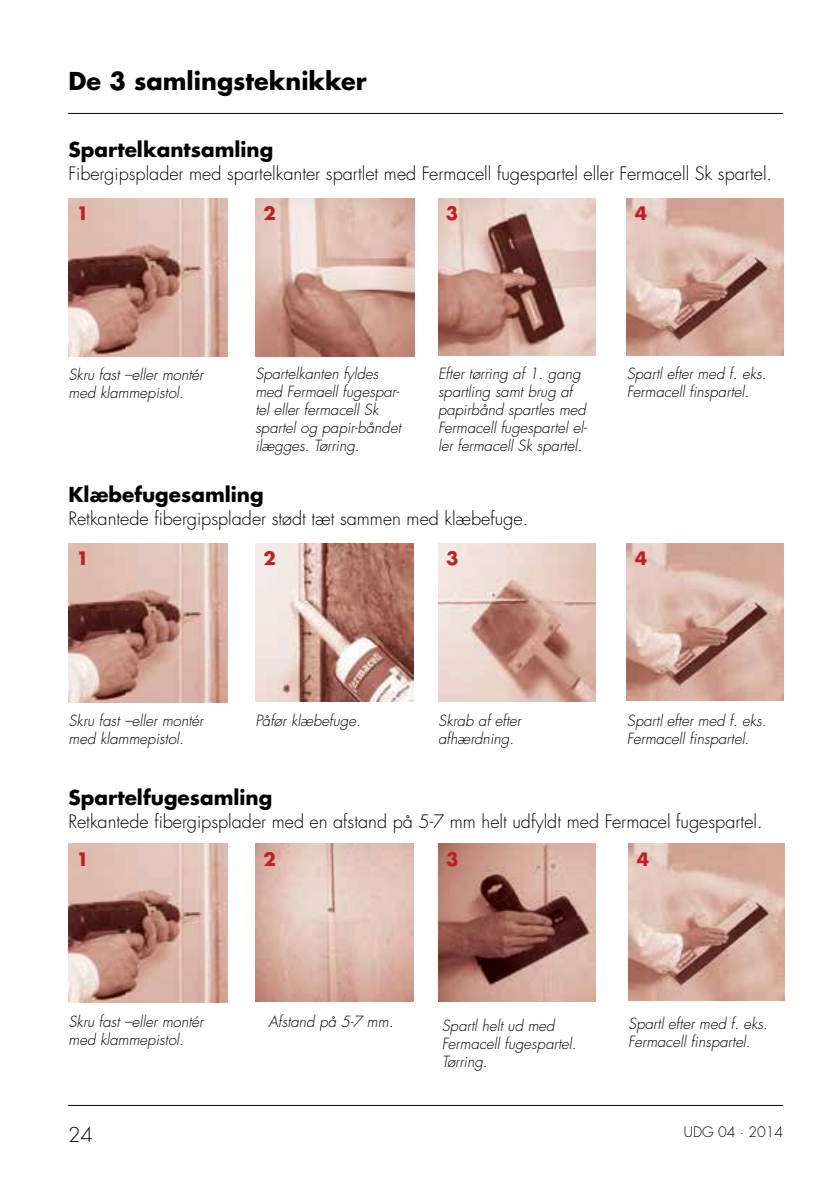
<style>
.page{position:relative;width:840px;height:1191px;background:#fff}
.page>*{position:absolute;margin:0;border:0;box-sizing:border-box;transform-origin:0 0}
.t1{font:700 24px "Futura LT Pro";color:#000}
.t2{font:700 20px "Futura LT Pro";color:#000}
.t3{font:300 20px "Futura LT Pro";color:#000}
.t4{font:300 18px "Futura LT Pro";color:#000}
.t5{font:700 18px "Futura LT Pro";color:#be1f24}
.t6{font:italic 300 15px/18px "Futura LT Pro";color:#000}
.t7{font:300 14px "Futura LT Pro";color:#000}
</style>
<div class="page">
<hr style="left:68px;top:113px;width:714px;height:1px;background:#000">
<hr style="left:68px;top:1105px;width:714px;height:1px;background:#000">
<img style="left:68px;top:198px;width:159px;height:159px">
<img style="left:68px;top:843px;width:159px;height:159px">
<img style="left:68px;top:543px;width:159px;height:159px">
<img style="left:255px;top:198px;width:159px;height:158px">
<img style="left:255px;top:543px;width:158px;height:158px">
<img style="left:255px;top:843px;width:158px;height:158px">
<img style="left:438px;top:198px;width:157px;height:157px">
<img style="left:626px;top:198px;width:157px;height:157px">
<img style="left:626px;top:543px;width:157px;height:157px">
<img style="left:628px;top:843px;width:156px;height:158px">
<img style="left:438px;top:543px;width:157px;height:158px">
<img style="left:438px;top:843px;width:157px;height:158px">
<h1 class="t1" style="left:68px;top:62px;width:299px">De 3 samlingsteknikker</h1>
<h2 class="t2" style="left:68px;top:134px;width:206px">Spartelkantsamling</h2>
<p class="t4" style="left:68px;top:162px;width:704px">Fibergipsplader med spartelkanter spartlet med Fermacell fugespartel eller Fermacell Sk spartel.</p>
<p class="t5" style="left:76px;top:199px;width:14px">1</p>
<p class="t5" style="left:263px;top:199px;width:14px">2</p>
<p class="t5" style="left:445px;top:199px;width:14px">3</p>
<p class="t5" style="left:634px;top:199px;width:14px">4</p>
<p class="t6" style="left:68px;top:365px;width:136px">Skru fast –eller montér med klammepistol.</p>
<p class="t6" style="left:255px;top:364px;width:147px">Spartelkanten fyldes med Fermaell fugespar&shy;tel eller fermacell Sk spartel og papir-båndet ilægges. Tørring.</p>
<p class="t6" style="left:438px;top:364px;width:150px">Efter tørring af 1. gang spartling samt brug af papirbånd spartles med<br>Fermacell fugespartel el&shy;ler fermacell Sk spartel.</p>
<p class="t6" style="left:626px;top:364px;width:141px">Spartl efter med f. eks.<br>Fermacell finspartel.</p>
<h2 class="t2" style="left:68px;top:479px;width:197px">Klæbefugesamling</h2>
<p class="t4" style="left:68px;top:507px;width:461px">Retkantede fibergipsplader stødt tæt sammen med klæbefuge.</p>
<p class="t5" style="left:76px;top:544px;width:14px">1</p>
<p class="t5" style="left:263px;top:544px;width:14px">2</p>
<p class="t5" style="left:446px;top:544px;width:14px">3</p>
<p class="t5" style="left:634px;top:544px;width:14px">4</p>
<p class="t6" style="left:68px;top:711px;width:136px">Skru fast –eller montér med klammepistol.</p>
<p class="t6" style="left:255px;top:711px;width:107px">Påfør klæbefuge.</p>
<p class="t6" style="left:438px;top:712px;width:84px">Skrab af efter afhærdning.</p>
<p class="t6" style="left:626px;top:712px;width:141px">Spartl efter med f. eks.<br>Fermacell finspartel.</p>
<h2 class="t2" style="left:68px;top:782px;width:205px">Spartelfugesamling</h2>
<p class="t4" style="left:68px;top:809px;width:695px">Retkantede fibergipsplader med en afstand på 5-7 mm helt udfyldt med Fermacel fugespartel.</p>
<p class="t5" style="left:76px;top:845px;width:14px">1</p>
<p class="t5" style="left:263px;top:845px;width:14px">2</p>
<p class="t5" style="left:446px;top:845px;width:14px">3</p>
<p class="t5" style="left:636px;top:845px;width:14px">4</p>
<p class="t6" style="left:68px;top:1012px;width:136px">Skru fast –eller montér med klammepistol.</p>
<p class="t6" style="left:268px;top:1012px;width:126px">Afstand på 5-7 mm.</p>
<p class="t6" style="left:441px;top:1016px;width:136px">Spartl helt ud med<br>Fermacell fugespartel.<br>Tørring.</p>
<p class="t6" style="left:628px;top:1014px;width:141px">Spartl efter med f. eks.<br>Fermacell finspartel.</p>
<h2 class="t3" style="left:68px;top:1122px;width:26px">24</h2>
<p class="t7" style="left:683px;top:1123px;width:101px">UDG 04 · 2014</p>
</div>
